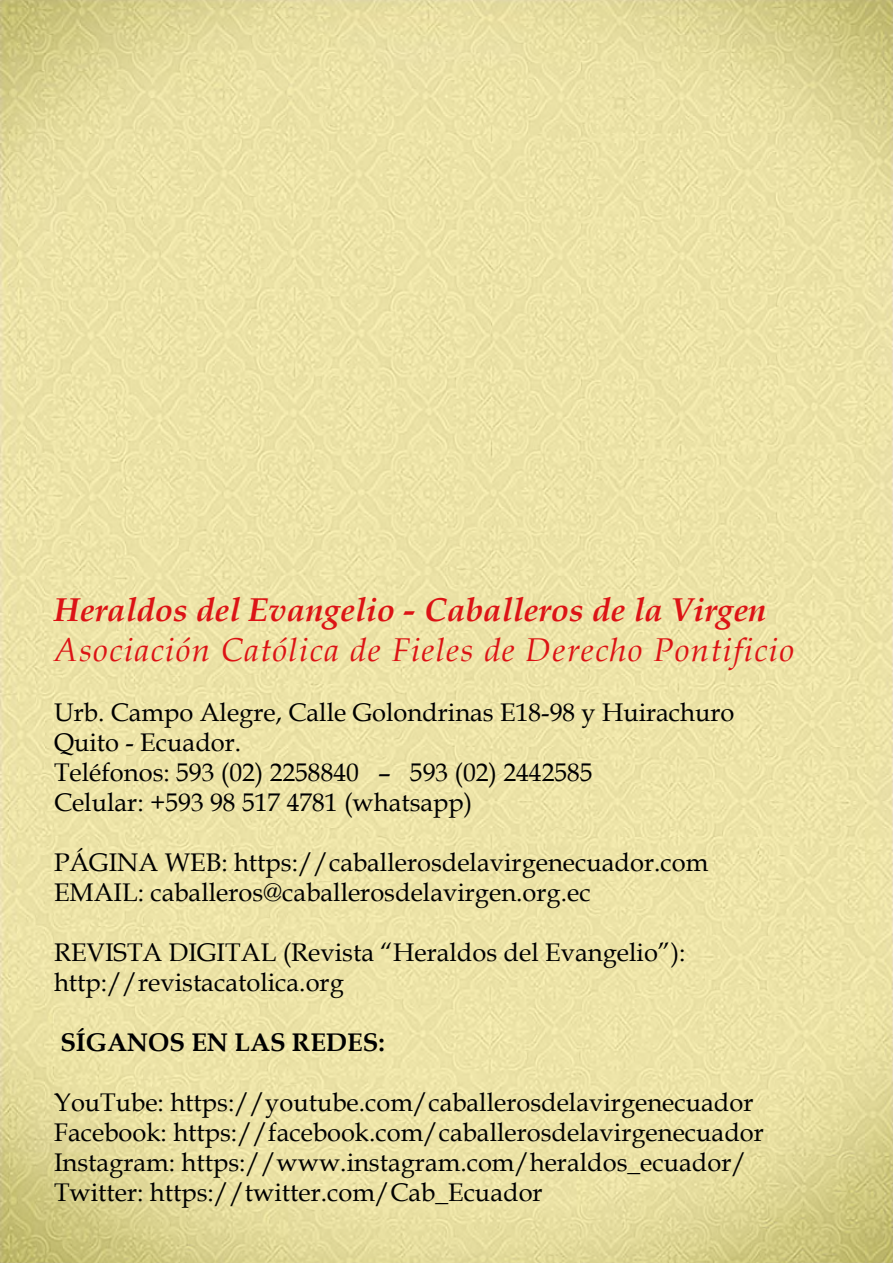
<style>
.page{position:relative;width:893px;height:1263px;background:#fff}
.page>*{position:absolute;margin:0;border:0;box-sizing:border-box;transform-origin:0 0}
.t1{font:italic 33px "Book Antiqua";letter-spacing:.04em;color:#dc1315}
.t2{font:italic 700 33px "Book Antiqua";color:#dc1315}
.t3{font:25.5px/30px "Book Antiqua";color:#000}
.t4{font:700 25.5px "Book Antiqua";color:#000}
</style>
<div class="page">
<img style="left:0;top:0;width:893px;height:1263px">
<img style="left:317px;top:12px;width:27px;height:69px">
<p class="t2" style="left:54px;top:586px;width:714px">Heraldos del Evangelio - Caballeros de la Virgen</p>
<p class="t1" style="left:54px;top:627px;width:741px">Asociación Católica de Fieles de Derecho Pontificio</p>
<p class="t3" style="left:54px;top:697px;width:682px">Urb. Campo Alegre, Calle Golondrinas E18-98 y Huirachuro Quito - Ecuador.<br>Teléfonos: 593 (02) 2258840 – 593 (02) 2442585<br>Celular: +593 98 517 4781 (whatsapp)</p>
<p class="t3" style="left:54px;top:847px;width:656px">PÁGINA WEB: https://caballerosdelavirgenecuador.com<br>EMAIL: caballeros@caballerosdelavirgen.org.ec</p>
<p class="t3" style="left:54px;top:937px;width:633px">REVISTA DIGITAL (Revista “Heraldos del Evangelio”): http://revistacatolica.org</p>
<p class="t4" style="left:60px;top:1025px;width:326px">SÍGANOS EN LAS REDES:</p>
<p class="t3" style="left:54px;top:1087px;width:711px">YouTube: https://youtube.com/caballerosdelavirgenecuador Facebook: https://facebook.com/caballerosdelavirgenecuador Instagram: https://www.instagram.com/heraldos_ecuador/ Twitter: https://twitter.com/Cab_Ecuador</p>
</div>
